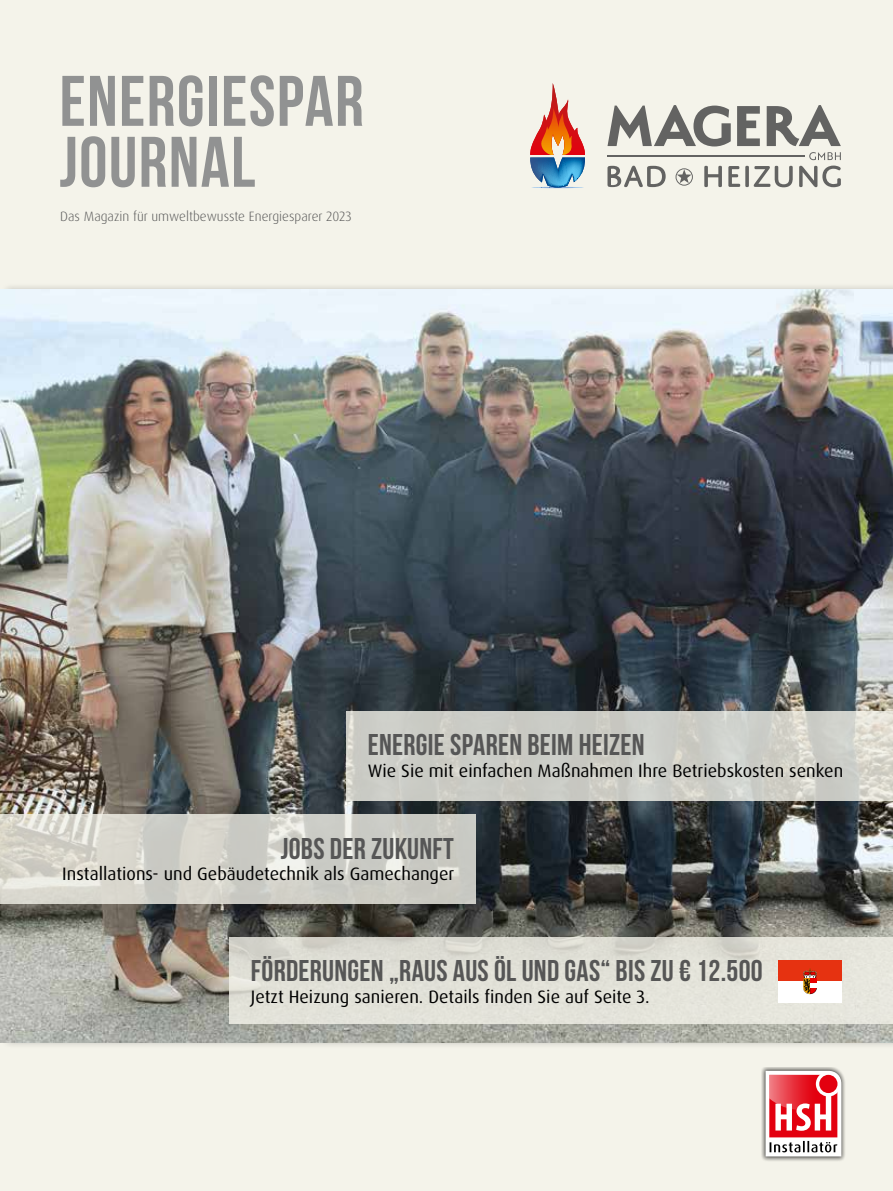
<style>
.page{position:relative;width:893px;height:1191px;background:#f4f3ea}
.page>*{position:absolute;margin:0;border:0;box-sizing:border-box;transform-origin:0 0}
.t1{font:700 71.4px/60.9px "Bebas Neue";letter-spacing:.02em;color:#919292}
.t2{font:700 30px "Bebas Neue";letter-spacing:.01em;color:#565656}
.t3{font:18px "Dax Pro";color:#000}
.t4{font:300 13.5px "Dax Pro";color:#565656}
</style>
<div class="page">
<img style="left:0;top:289px;width:893px;height:753px">
<svg style="left:761px;top:1067px;width:84px;height:94px"></svg>
<svg style="left:766px;top:1070px;width:75px;height:86px;background:#e67f86"></svg>
<svg style="left:0;top:814px;width:475px;height:90px;background:#d3d2ca"></svg>
<svg style="left:347px;top:711px;width:546px;height:90px;background:#cecec8"></svg>
<svg style="left:607px;top:105px;width:124px;height:41px"></svg>
<svg style="left:737px;top:106px;width:23px;height:40px"></svg>
<svg style="left:767px;top:105px;width:74px;height:41px"></svg>
<svg style="left:530px;top:83px;width:55px;height:105px"></svg>
<svg style="left:607px;top:166px;width:59px;height:21px"></svg>
<svg style="left:704px;top:166px;width:18px;height:21px"></svg>
<svg style="left:728px;top:166px;width:65px;height:21px"></svg>
<svg style="left:799px;top:166px;width:42px;height:21px"></svg>
<svg style="left:675px;top:168px;width:18px;height:18px"></svg>
<svg style="left:809px;top:152px;width:32px;height:8px"></svg>
<hr style="left:607px;top:155px;width:198px;height:2px;background:#636362">
<div style="left:230px;top:937px;width:663px;height:86px;background:linear-gradient(to bottom,#dbdbd2,#e6e6dd)"></div>
<div style="left:778px;top:960px;width:64px;height:21px;background:#e63211"></div>
<div style="left:778px;top:981px;width:64px;height:21px;background:#fff"></div>
<svg style="left:803px;top:968px;width:14px;height:26px"></svg>
<h1 class="t1" style="left:60px;top:70px;width:306px">ENERGIESPAR<br>JOURNAL</h1>
<p class="t4" style="left:60px;top:208px;width:293px">Das Magazin für umweltbewusste Energiesparer 2023</p>
<h2 class="t2" style="left:368px;top:728px;width:278px">ENERGIE SPAREN BEIM HEIZEN</h2>
<p class="t3" style="left:368px;top:759px;width:477px">Wie Sie mit einfachen Maßnahmen Ihre Betriebskosten senken</p>
<h2 class="t2" style="left:281px;top:831px;width:175px">JOBS DER ZUKUNFT</h2>
<p class="t3" style="left:62px;top:862px;width:394px">Installations- und Gebäudetechnik als Gamechanger</p>
<h2 class="t2" style="left:251px;top:954px;width:513px">FÖRDERUNGEN „RAUS AUS ÖL UND GAS“ BIS ZU € 12.500</h2>
<p class="t3" style="left:251px;top:984px;width:400px">Jetzt Heizung sanieren. Details finden Sie auf Seite 3.</p>
</div>
